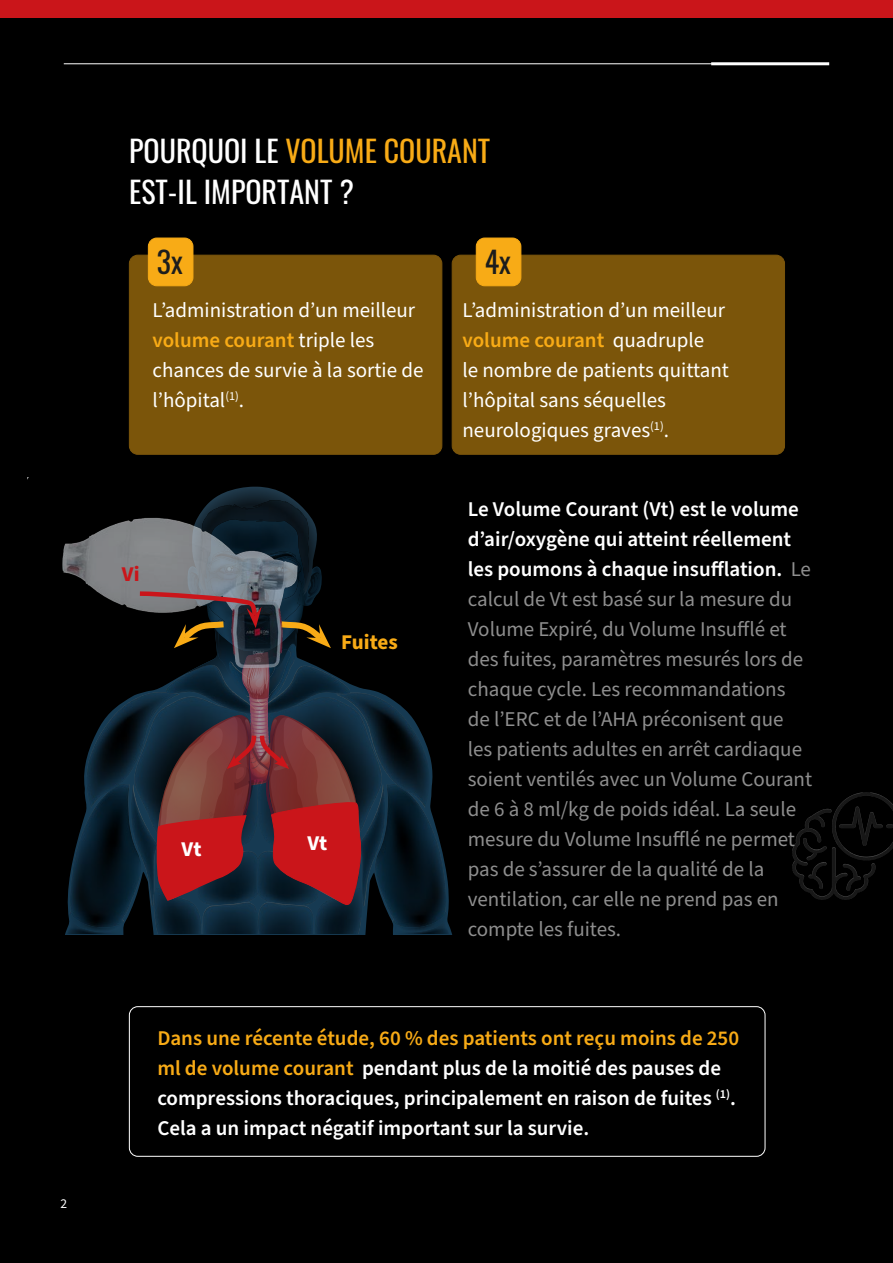
<style>
.page{position:relative;width:893px;height:1263px;background:#000}
.page>*{position:absolute;margin:0;border:0;box-sizing:border-box;transform-origin:0 0}
.t1{font:30px/40.5px "Oswald";color:#fff}
.t2{font:30px "Oswald";color:#1c1d1d}
.t3{font:21px/30px "Source Sans Pro";color:#8e8e8e}
.t4{font:21px/30px "Source Sans Pro";color:#fff}
.t5{font:600 21px/30px "Source Sans Pro";color:#fff}
.t6{font:700 21px "Source Sans Pro";color:#f8ab16}
.t7{font:700 21px "Source Sans Pro";color:#fff}
.t8{font:700 21px "Source Sans Pro";color:#ca151a}
.t9{font:13.5px "Source Sans Pro";color:#fff}
.s1{color:#f8ab16}
.s2{font-weight:600;color:#f8ab16}
.s3{font-weight:600;color:#fff}
</style>
<div class="page">
<div style="left:788px;top:787px;width:105px;height:117px;background:#fff;opacity:.2"></div>
<div style="left:129px;top:1006px;width:636px;height:151px;border:1px solid #fff;border-radius:9px"></div>
<div style="left:476px;top:238px;width:45px;height:48px;background:#f8ab16;border-radius:9px"></div>
<div style="left:476px;top:238px;width:45px;height:48px;border:1px solid #f8ab16;border-radius:9px"></div>
<div style="left:148px;top:238px;width:45px;height:48px;background:#f8ab16;border-radius:9px"></div>
<div style="left:148px;top:238px;width:45px;height:48px;border:1px solid #f8ab16;border-radius:9px"></div>
<div style="left:129px;top:255px;width:313px;height:199px;background:#7b550a;border-radius:9px"></div>
<div style="left:129px;top:255px;width:313px;height:200px;border:1px solid #f8ab16;border-radius:9px"></div>
<div style="left:452px;top:255px;width:332px;height:199px;background:#7b550a;border-radius:9px"></div>
<div style="left:452px;top:255px;width:333px;height:200px;border:1px solid #f8ab16;border-radius:9px"></div>
<img style="left:69px;top:784px;width:63px;height:140px">
<img style="left:67px;top:914px;width:56px;height:20px">
<img style="left:69px;top:914px;width:55px;height:18px">
<img style="left:87px;top:698px;width:45px;height:110px">
<img style="left:130px;top:784px;width:24px;height:123px">
<img style="left:154px;top:906px;width:47px;height:28px">
<img style="left:201px;top:906px;width:114px;height:28px">
<img style="left:385px;top:784px;width:62px;height:137px">
<img style="left:393px;top:914px;width:56px;height:20px">
<img style="left:392px;top:914px;width:55px;height:18px">
<img style="left:383px;top:694px;width:47px;height:114px">
<img style="left:363px;top:697px;width:21px;height:87px">
<img style="left:363px;top:784px;width:23px;height:123px">
<img style="left:315px;top:906px;width:48px;height:28px">
<img style="left:28px;top:477px;width:355px;height:221px">
<svg style="left:135px;top:487px;width:228px;height:419px"></svg>
<hr style="left:64px;top:64px;width:748px;height:1px;background:#fff">
<hr style="left:711px;top:62px;width:118px;height:3px;background:#fff">
<div style="left:0;top:0;width:893px;height:17px;background:#ca151a"></div>
<p class="t9" style="left:60px;top:1194px;width:8px">2</p>
<h1 class="t1" style="left:129px;top:128px;width:363px">POURQUOI LE <span class="s1">VOLUME COURANT<br></span>EST-IL IMPORTANT ?</h1>
<h1 class="t2" style="left:157px;top:235px;width:27px">3x</h1>
<h1 class="t2" style="left:485px;top:235px;width:28px">4x</h1>
<p class="t4" style="left:152px;top:295px;width:273px">L’administration d’un meilleur <span class="s2">volume courant</span> triple les chances de survie à la sortie de l’hôpital<sup>(1)</sup>.</p>
<p class="t4" style="left:462px;top:295px;width:268px">L’administration d’un meilleur <span class="s2">volume courant</span> quadruple<br>le nombre de patients quittant l’hôpital sans séquelles neurologiques graves<sup>(1)</sup>.</p>
<p class="t8" style="left:122px;top:560px;width:19px">Vi</p>
<p class="t6" style="left:341px;top:628px;width:58px">Fuites</p>
<p class="t7" style="left:182px;top:835px;width:21px">Vt</p>
<p class="t7" style="left:307px;top:829px;width:21px">Vt</p>
<p class="t3" style="left:468px;top:494px;width:346px"><span class="s3">Le Volume Courant (Vt) est le volume d’air/oxygène qui atteint réellement les poumons à chaque insufflation.</span> Le calcul de Vt est basé sur la mesure du Volume Expiré, du Volume Insufflé et des fuites, paramètres mesurés lors de chaque cycle. Les recommandations de l’ERC et de l’AHA préconisent que les patients adultes en arrêt cardiaque soient ventilés avec un Volume Courant de 6 à 8 ml/kg de poids idéal. La seule mesure du Volume Insufflé ne permet pas de s’assurer de la qualité de la ventilation, car elle ne prend pas en compte les fuites.</p>
<p class="t5" style="left:157px;top:1023px;width:583px"><span class="s1">Dans une récente étude, 60 % des patients ont reçu moins de 250 ml de volume courant</span> pendant plus de la moitié des pauses de compressions thoraciques, principalement en raison de fuites <sup>(1)</sup>.<br>Cela a un impact négatif important sur la survie.</p>
</div>
